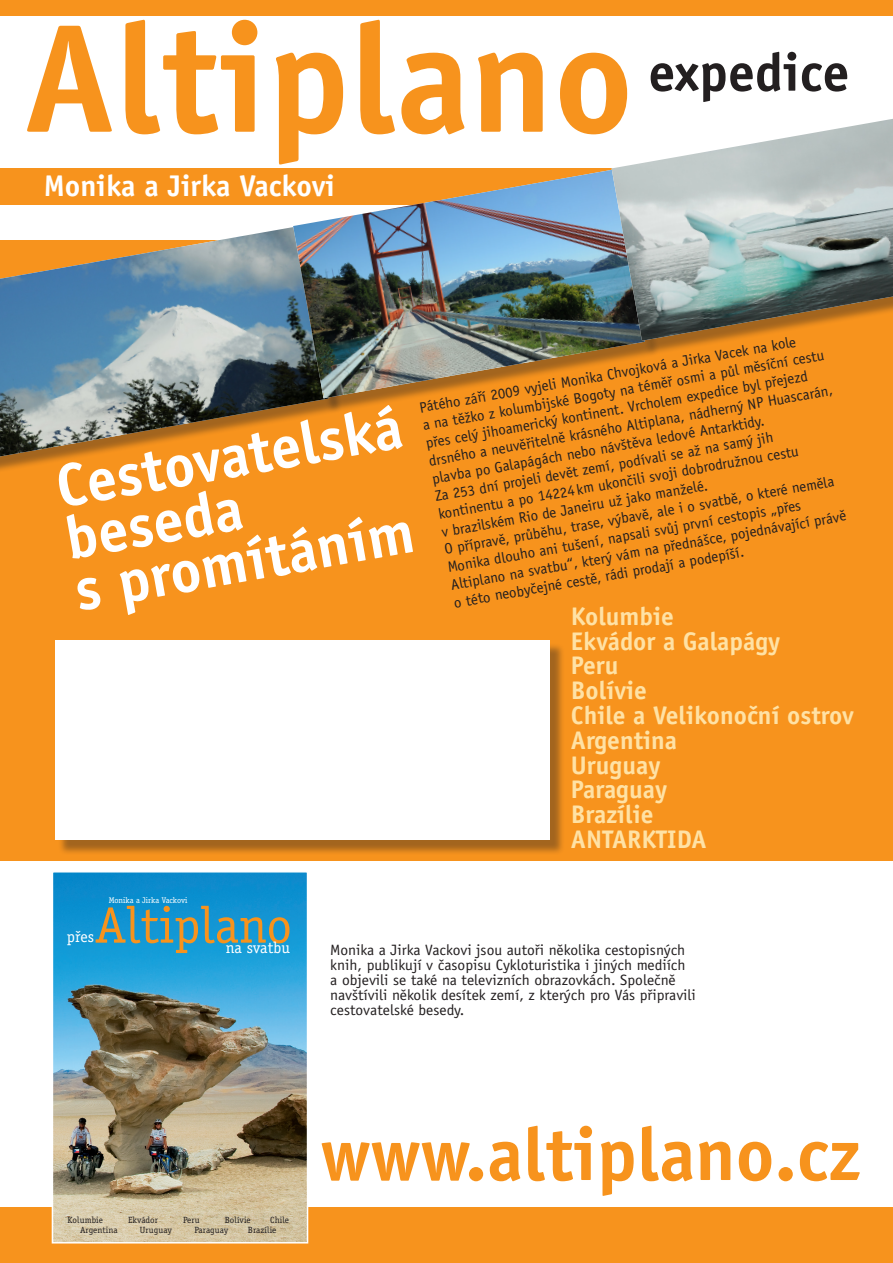
<style>
.page{position:relative;width:893px;height:1263px;background:#fff}
.page>*{position:absolute;margin:0;border:0;box-sizing:border-box;transform-origin:0 0}
.t1{font:700 154.65px "Officina Sans CE";color:#f7931d}
.t2{font:700 75px "Officina Sans CE";color:#f7931d}
.t3{font:700 60.45px/52.5px "Officina Sans CE";color:#fff}
.t4{font:700 53.7px "Officina Sans CE";color:#231f20}
.t5{font:51.45px "Officina Serif CE";color:#f7931d}
.t6{font:700 30px "Officina Sans CE";color:#fff}
.t7{font:700 25.5px/24.8px "Officina Sans CE";color:#ffe2a5}
.t8{font:15.9px "Officina Serif CE";color:#fff}
.t9{font:15px/18px "Officina Sans CE";color:#231f20}
.t10{font:9px "Officina Serif CE";letter-spacing:.01em;color:#231f20}
.t11{font:8.25px "Officina Serif CE";color:#fff}
</style>
<div class="page">
<div style="left:0;top:241px;width:893px;height:620px;background:#f7931d"></div>
<div style="left:0;top:0;width:893px;height:16px;background:#f7931d"></div>
<div style="left:0;top:168px;width:893px;height:36px;background:#f7931d"></div>
<div style="left:0;top:230px;width:343px;height:246px;background:#231f20;opacity:.4"></div>
<img style="left:0;top:227px;width:328px;height:229px">
<div style="left:58px;top:643px;width:507px;height:212px;background:#231f20;opacity:.4"></div>
<div style="left:55px;top:640px;width:494px;height:200px;background:#fff"></div>
<div style="left:297px;top:173px;width:362px;height:240px;background:#231f20;opacity:.4"></div>
<img style="left:293px;top:169px;width:352px;height:229px">
<div style="left:615px;top:119px;width:278px;height:236px;background:#231f20;opacity:.4"></div>
<img style="left:612px;top:119px;width:281px;height:222px">
<div style="left:0;top:1207px;width:893px;height:56px;background:#f7931d"></div>
<img style="left:55px;top:874px;width:250px;height:366px">
<div style="left:52px;top:871px;width:256px;height:372px;border:2px solid #fff"></div>
<h1 class="t1" style="left:24px;top:-10px;width:612px">Altiplano</h1>
<h3 class="t6" style="left:44px;top:169px;width:293px">Monika a Jirka Vackovi</h3>
<h3 class="t4" style="left:648px;top:41px;width:202px">expedice</h3>
<p class="t9" style="left:418px;top:399px;width:411px;rotate:-10deg">Pátého září 2009 vyjeli Monika Chvojková a Jirka Vacek na kole<br>a na těžko z kolumbijské Bogoty na téměř osmi a půl měsíční cestu přes celý jihoamerický kontinent. Vrcholem expedice byl přejezd drsného a neuvěřitelně krásného Altiplana, nádherný NP Huascarán, plavba po Galapágách nebo návštěva ledové Antarktidy.<br>Za 253 dní projeli devět zemí, podívali se až na samý jih kontinentu a po 14224 km ukončili svoji dobrodružnou cestu<br>v brazilském Rio de Janeiru už jako manželé.<br>O přípravě, průběhu, trase, výbavě, ale i o svatbě, o které neměla Monika dlouho ani tušení, napsali svůj první cestopis „přes Altiplano na svatbu“, který vám na přednášce, pojednávající právě o této neobyčejné cestě, rádi prodají a podepíší.</p>
<h3 class="t3" style="left:52px;top:462px;width:352px;rotate:-10deg">Cestovatelská beseda<br>s promítáním</h3>
<h3 class="t7" style="left:571px;top:604px;width:284px">Kolumbie<br>Ekvádor a Galapágy<br>Peru<br>Bolívie<br>Chile a Velikonoční ostrov<br>Argentina<br>Uruguay<br>Paraguay<br>Brazílie<br>ANTARKTIDA</h3>
<p class="t11" style="left:109px;top:896px;width:80px">Monika a Jirka Vackovi</p>
<h3 class="t5" style="left:95px;top:895px;width:199px">Altiplano</h3>
<p class="t8" style="left:67px;top:927px;width:29px">přes</p>
<p class="t8" style="left:226px;top:938px;width:66px">na svatbu</p>
<p class="t9" style="left:330px;top:942px;width:367px;line-height:15px">Monika a Jirka Vackovi jsou autoři několika cestopisných knih, publikují v časopisu Cykloturistika i jiných mediích a objevili se také na televizních obrazovkách. Společně navštívili několik desítek zemí, z kterých pro Vás připravili cestovatelské besedy.</p>
<p class="t10" style="left:67px;top:1215px;width:37px">Kolumbie</p>
<p class="t10" style="left:128px;top:1215px;width:32px">Ekvádor</p>
<p class="t10" style="left:183px;top:1215px;width:18px">Peru</p>
<p class="t10" style="left:225px;top:1215px;width:28px">Bolívie</p>
<p class="t10" style="left:270px;top:1215px;width:20px">Chile</p>
<p class="t10" style="left:80px;top:1224px;width:39px">Argentina</p>
<p class="t10" style="left:140px;top:1224px;width:34px">Uruguay</p>
<p class="t10" style="left:194px;top:1224px;width:36px">Paraguay</p>
<p class="t10" style="left:248px;top:1224px;width:30px">Brazílie</p>
<h2 class="t2" style="left:320px;top:1111px;width:542px">www.altiplano.cz</h2>
</div>
